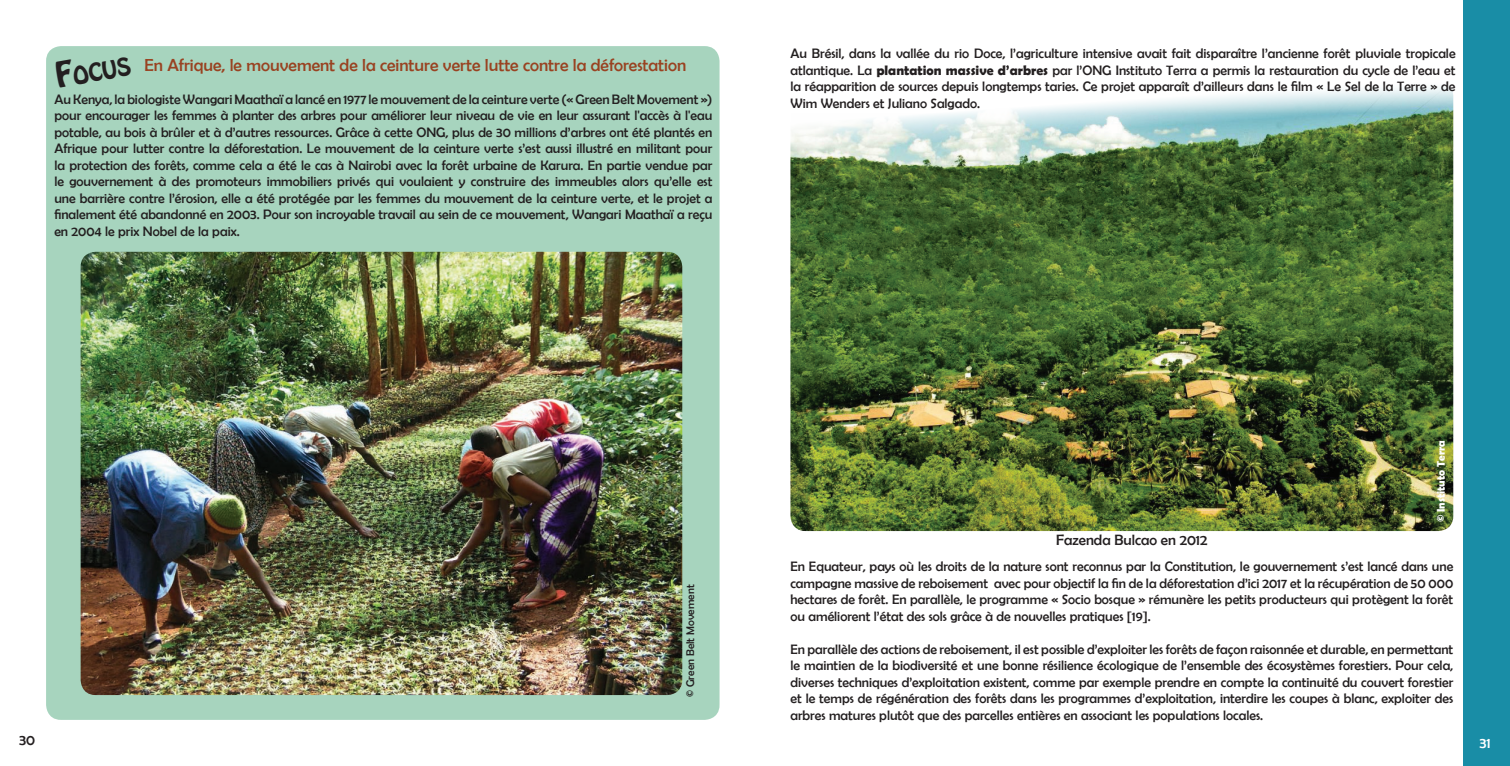
<style>
.page{position:relative;width:1510px;height:766px;background:#fff}
.page>*{position:absolute;margin:0;border:0;box-sizing:border-box;transform-origin:0 0}
.t1{font:21.88px "Hobo Std";color:#231f20}
.t2{font:17.5px "Berlin Sans FB";color:#994221}
.t3{font:15px "Berlin Sans FB";color:#231f20}
.t4{font:15px "Berlin Sans FB";color:#fff}
.t5{font:13.75px/16.5px "Berlin Sans FB";color:#231f20;text-align:justify}
.t6{font:11.25px "Berlin Sans FB";color:#231f20}
.t7{font:700 11.25px "Berlin Sans FB Demi";color:#fff}
.s1{font-size:31.25px}
.s2{font-family:"Berlin Sans FB Demi";font-weight:700}
</style>
<div class="page">
<div style="left:46px;top:46px;width:673px;height:673px;background:#a7d4be;border-radius:15px"></div>
<div style="left:1463px;top:0;width:46px;height:765px;background:#198da6"></div>
<img style="left:81px;top:252px;width:601px;height:442px">
<img style="left:790px;top:87px;width:663px;height:444px">
<h1 class="t1" style="left:54px;top:64px;width:77px;rotate:-10deg"><span class="s1">F</span>ocus</h1>
<p class="t2" style="left:144px;top:55px;width:543px">En Afrique, le mouvement de la ceinture verte lutte contre la déforestation</p>
<p class="t5" style="left:54px;top:91px;width:659px">Au Kenya, la biologiste Wangari Maathaï a lancé en 1977 le mouvement de la ceinture verte (« Green Belt Movement ») pour encourager les femmes à planter des arbres pour améliorer leur niveau de vie en leur assurant l'accès à l'eau potable, au bois à brûler et à d’autres ressources. Grâce à cette ONG, plus de 30 millions d’arbres ont été plantés en Afrique pour lutter contre la déforestation. Le mouvement de la ceinture verte s’est aussi illustré en militant pour la protection des forêts, comme cela a été le cas à Nairobi avec la forêt urbaine de Karura. En partie vendue par le gouvernement à des promoteurs immobiliers privés qui voulaient y construire des immeubles alors qu’elle est une barrière contre l’érosion, elle a été protégée par les femmes du mouvement de la ceinture verte, et le projet a finalement été abandonné en 2003. Pour son incroyable travail au sein de ce mouvement, Wangari Maathaï a reçu en 2004 le prix Nobel de la paix.</p>
<p class="t5" style="left:790px;top:45px;width:666px">Au Brésil, dans la vallée du rio Doce, l’agriculture intensive avait fait disparaître l’ancienne forêt pluviale tropicale atlantique. La <span class="s2">plantation massive d’arbres</span> par l’ONG Instituto Terra a permis la restauration du cycle de l’eau et la réapparition de sources depuis longtemps taries. Ce projet apparaît d’ailleurs dans le film « Le Sel de la Terre » de Wim Wenders et Juliano Salgado.</p>
<p class="t6" style="left:684px;top:696px;width:114px;rotate:-90deg">© Green Belt Movement</p>
<p class="t3" style="left:1056px;top:531px;width:153px">Fazenda Bulcao en 2012</p>
<p class="t7" style="left:1434px;top:522px;width:84px;rotate:-90deg">© Instituto Terra</p>
<p class="t5" style="left:790px;top:558px;width:664px">En Equateur, pays où les droits de la nature sont reconnus par la Constitution, le gouvernement s’est lancé dans une campagne massive de reboisement avec pour objectif la fin de la déforestation d’ici 2017 et la récupération de 50 000 hectares de forêt. En parallèle, le programme « Socio bosque » rémunère les petits producteurs qui protègent la forêt ou améliorent l’état des sols grâce à de nouvelles pratiques [19].</p>
<p class="t5" style="left:790px;top:640px;width:664px">En parallèle des actions de reboisement, il est possible d’exploiter les forêts de façon raisonnée et durable, en permettant le maintien de la biodiversité et une bonne résilience écologique de l’ensemble des écosystèmes forestiers. Pour cela, diverses techniques d’exploitation existent, comme par exemple prendre en compte la continuité du couvert forestier et le temps de régénération des forêts dans les programmes d’exploitation, interdire les coupes à blanc, exploiter des arbres matures plutôt que des parcelles entières en associant les populations locales.</p>
<p class="t3" style="left:19px;top:731px;width:18px">30</p>
<p class="t4" style="left:1479px;top:733px;width:13px">31</p>
</div>
